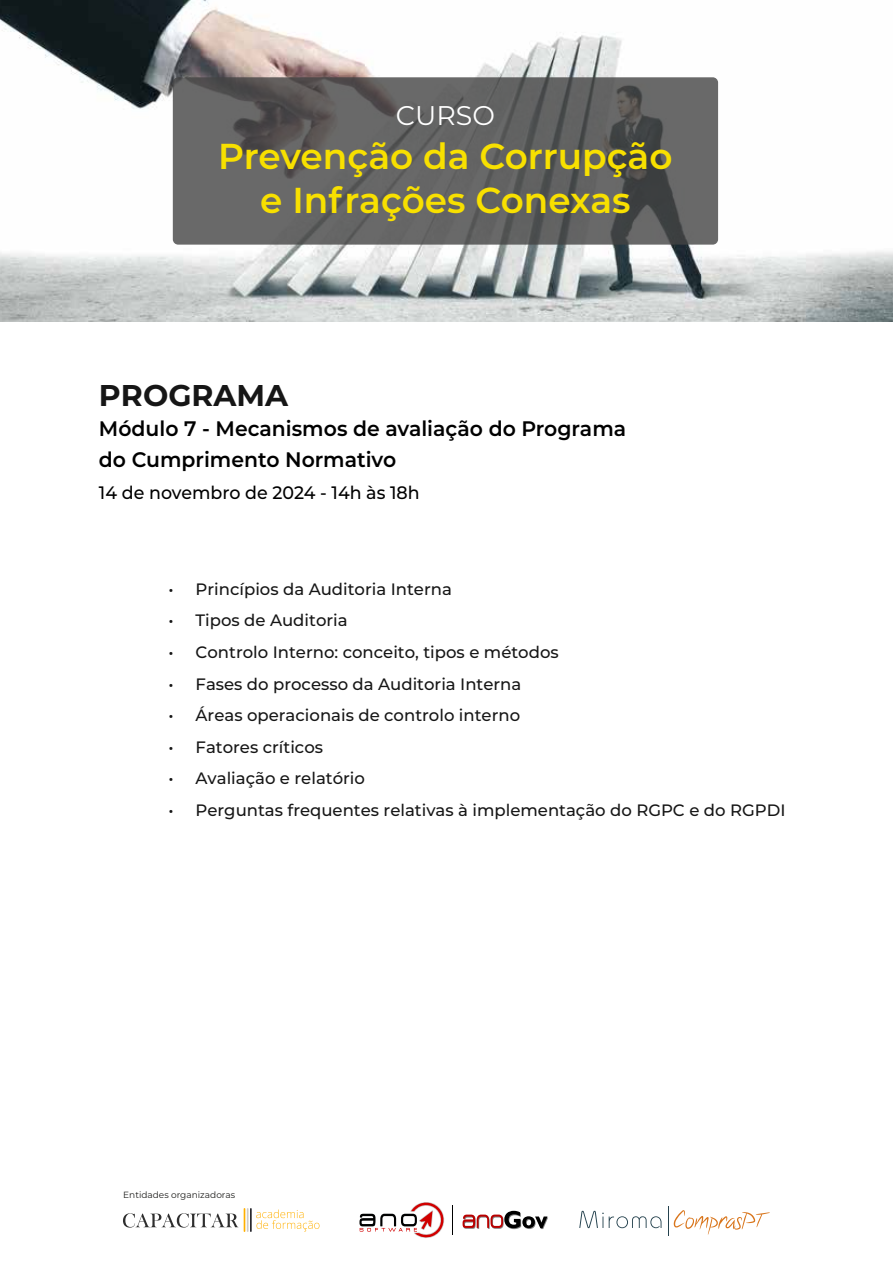
<style>
.page{position:relative;width:893px;height:1263px;background:#fff}
.page>*{position:absolute;margin:0;border:0;box-sizing:border-box;transform-origin:0 0}
.t1{font:600 36px/43.8px "Montserrat";color:#f8e000;text-align:center}
.t2{font:700 30px "Montserrat";color:#161616}
.t3{font:27px "Montserrat";color:#fff}
.t4{font:600 21px/31.5px "Montserrat";color:#000}
.t5{font:500 18px "Montserrat";color:#000}
.t6{font:500 16.5px "Montserrat";color:#161616}
.t7{font:9px "Montserrat";color:#1d1d1b}
</style>
<div class="page">
<svg style="left:359px;top:1202px;width:85px;height:36px"></svg>
<svg style="left:463px;top:1211px;width:85px;height:18px"></svg>
<hr style="left:452px;top:1205px;width:1px;height:30px;background:#000">
<hr style="left:668px;top:1206px;width:1px;height:30px;background:#25424e">
<svg style="left:674px;top:1210px;width:96px;height:25px"></svg>
<svg style="left:579px;top:1211px;width:82px;height:17px"></svg>
<svg style="left:123px;top:1213px;width:115px;height:14px"></svg>
<hr style="left:250px;top:1208px;width:2px;height:24px;background:#26262c">
<hr style="left:247px;top:1208px;width:2px;height:24px;background:#cdcccc">
<svg style="left:244px;top:1208px;width:1px;height:24px"></svg>
<svg style="left:256px;top:1209px;width:63px;height:22px"></svg>
<img style="left:0;top:0;width:893px;height:322px">
<svg style="left:173px;top:77px;width:545px;height:168px;background:#606060"></svg>
<h3 class="t3" style="left:396px;top:97px;width:101px">CURSO</h3>
<h1 class="t1" style="left:218px;top:133px;width:456px">Prevenção da Corrupção e Infrações Conexas</h1>
<h2 class="t2" style="left:99px;top:373px;width:191px">PROGRAMA</h2>
<p class="t4" style="left:99px;top:412px;width:529px">Módulo 7 - Mecanismos de avaliação do Programa do Cumprimento Normativo</p>
<p class="t5" style="left:99px;top:480px;width:322px">14 de novembro de 2024 - 14h às 18h</p>
<p class="t6" style="left:169px;top:578px;width:285px">• Princípios da Auditoria Interna</p>
<p class="t6" style="left:169px;top:609px;width:181px">• Tipos de Auditoria</p>
<p class="t6" style="left:169px;top:641px;width:392px">• Controlo Interno: conceito, tipos e métodos</p>
<p class="t6" style="left:169px;top:672px;width:354px">• Fases do processo da Auditoria Interna</p>
<p class="t6" style="left:169px;top:704px;width:353px">• Áreas operacionais de controlo interno</p>
<p class="t6" style="left:169px;top:735px;width:156px">• Fatores críticos</p>
<p class="t6" style="left:169px;top:767px;width:198px">• Avaliação e relatório</p>
<p class="t6" style="left:169px;top:798px;width:618px">• Perguntas frequentes relativas à implementação do RGPC e do RGPDI</p>
<p class="t7" style="left:123px;top:1189px;width:113px">Entidades organizadoras</p>
</div>
